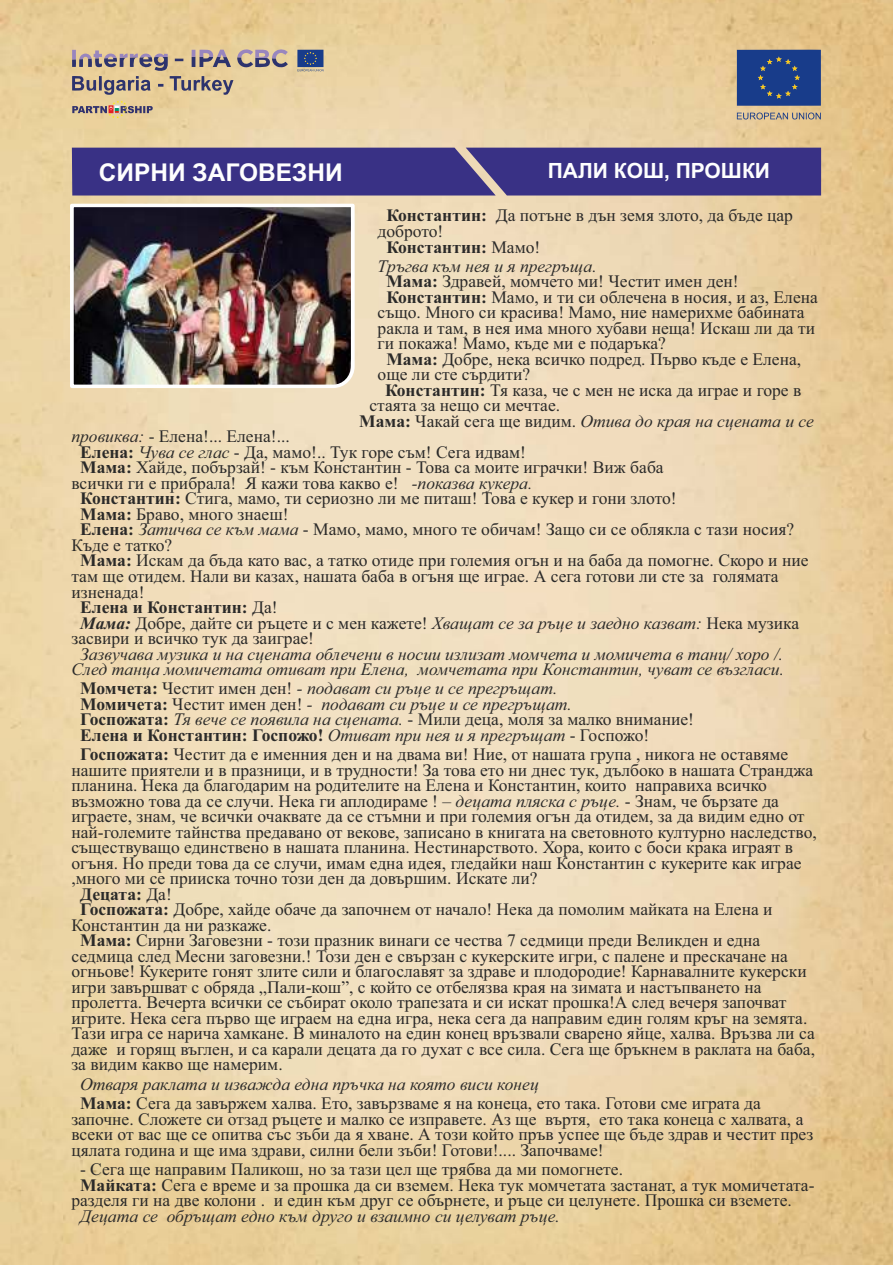
<style>
.page{position:relative;width:893px;height:1265px;background:#fff}
.page>*{position:absolute;margin:0;border:0;box-sizing:border-box;transform-origin:0 0}
.t1{font:700 24.5px "Arial";color:#fefefe}
.t2{font:700 21px "Arial";color:#fefefe}
.t3{font:17.5px/15.6px "Times New Roman";color:#2b2a29}
.t4{font:italic 17.5px/15.6px "Times New Roman";color:#2b2a29;text-align:center}
.t5{font:700 17.5px "Times New Roman";color:#2b2a29}
.s1{font-weight:700}
.s2{font-weight:400}
.s3{font-weight:700;font-style:normal}
.s4{font-style:normal}
.s5{font-style:italic}
.s6{font-weight:700;font-style:italic}
</style>
<div class="page">
<img style="left:0;top:0;width:893px;height:1265px">
<svg style="left:297px;top:50px;width:26px;height:22px"></svg>
<svg style="left:72px;top:48px;width:216px;height:70px;background:#cab696"></svg>
<svg style="left:737px;top:50px;width:84px;height:56px;background:#204186"></svg>
<svg style="left:737px;top:112px;width:84px;height:9px"></svg>
<div style="left:72px;top:148px;width:749px;height:48px;background:#393185"></div>
<img style="left:68px;top:202px;width:288px;height:188px">
<h1 class="t1" style="left:99px;top:163px;width:246px">СИРНИ ЗАГОВЕЗНИ</h1>
<p class="t2" style="left:548px;top:163px;width:224px">ПАЛИ КОШ, ПРОШКИ</p>
<p class="t3" style="left:386px;top:210px;width:408px"><span class="s1">Константин:</span> Да потъне в дън земя злото, да бъде цар</p>
<p class="t3" style="left:378px;top:225px;width:67px">доброто!</p>
<p class="t5" style="left:386px;top:241px;width:156px">Константин: <span class="s2">Мамо!</span></p>
<p class="t4" style="left:378px;top:260px;width:221px">Tръгва към нея и я прегръща.</p>
<p class="t3" style="left:386px;top:275px;width:354px"><span class="s1">Мама:</span> Здравей, момчето ми! Честит имен ден!</p>
<p class="t3" style="left:386px;top:291px;width:433px"><span class="s1">Константин:</span> Мамо, и ти си облечена в носия, и аз, Елена</p>
<p class="t3" style="left:378px;top:306px;width:429px">също. Много си красива! Мамо, ние намерихме бабината</p>
<p class="t3" style="left:378px;top:322px;width:439px">ракла и там, в нея има много хубави неща! Искаш ли да ти</p>
<p class="t3" style="left:378px;top:337px;width:290px">ги покажа! Мамо, къде ми е подаръка?</p>
<p class="t3" style="left:386px;top:353px;width:416px"><span class="s1">Мама:</span> Добре, нека всичко подред. Първо къде е Елена,</p>
<p class="t3" style="left:378px;top:368px;width:154px">още ли сте сърдити?</p>
<p class="t3" style="left:385px;top:384px;width:418px"><span class="s1">Константин:</span> Тя каза, че с мен не иска да играе и горе в</p>
<p class="t3" style="left:369px;top:399px;width:192px">стаята за нещо си мечтае.</p>
<p class="t4" style="left:359px;top:415px;width:456px"><span class="s3">Мама:</span> <span class="s4">Чакай сега ще видим.</span> Отива до края на сцената и се</p>
<p class="t3" style="left:71px;top:430px;width:220px"><span class="s5">провиква:</span> - Елена!... Елена!...</p>
<p class="t3" style="left:80px;top:446px;width:447px"><span class="s1">Елена:</span> <span class="s5">Чува се глас</span> - Да, мамо!.. Тук горе съм! Сега идвам!</p>
<p class="t3" style="left:80px;top:461px;width:585px"><span class="s1">Mама:</span> Хайде, побързай! - към Константин - Това са моите играчки! Виж баба</p>
<p class="t3" style="left:71px;top:477px;width:462px">всички ги е прибрала! Я кажи това какво е! <span class="s5">-показва кукера.</span></p>
<p class="t3" style="left:80px;top:492px;width:598px"><span class="s1">Константин:</span> Стига, мамо, ти сериозно ли ме питаш! Това е кукер и гони злото!</p>
<p class="t3" style="left:80px;top:508px;width:210px"><span class="s1">Мама:</span> Браво, много знаеш!</p>
<p class="t3" style="left:80px;top:524px;width:715px"><span class="s1">Елена:</span> <span class="s5">Затичва се към мама</span> - Мамо, мамо, много те обичам! Защо си се облякла с тази носия?</p>
<p class="t3" style="left:71px;top:539px;width:102px">Къде е татко?</p>
<p class="t3" style="left:80px;top:555px;width:730px"><span class="s1">Мама:</span> Искам да бъда като вас, а татко отиде при големия огън и на баба да помогне. Скоро и ние</p>
<p class="t3" style="left:71px;top:570px;width:709px">там ще отидем. Нали ви казах, нашата баба в огъня ще играе. А сега готови ли сте за голямата</p>
<p class="t3" style="left:71px;top:586px;width:75px">изненада!</p>
<p class="t5" style="left:80px;top:601px;width:199px">Елена и Константин: <span class="s2">Да!</span></p>
<p class="t3" style="left:80px;top:617px;width:720px"><span class="s6">Mама:</span> Добре, дайте си ръцете и с мен кажете! <span class="s5">Хващат се за ръце и заедно казват:</span> Нека музика</p>
<p class="t3" style="left:71px;top:632px;width:244px">засвири и всичко тук да заиграе!</p>
<p class="t4" style="left:71px;top:648px;width:714px">Зазвучава музика и на сцената облечени в носии излизат момчета и момичета в танц/ хоро /.<br>След танца момичетата отиват при Елена, момчетата при Константин, чуват се възгласи.</p>
<p class="t4" style="left:80px;top:682px;width:615px;text-align:left"><span class="s3">Момчета:</span> <span class="s4">Честит имен ден!</span> - подават си ръце и се прегръщат.<br><span class="s3">Момичета:</span> <span class="s4">Честит имен ден!</span> - подават си ръце и се прегръщат.<br><span class="s3">Госпожата:</span> Тя вече се появила на сцената. <span class="s4">- Мили деца, моля за малко внимание!<br></span><span class="s3">Елена и Константин: Госпожо!</span> Отиват при нея и я прегръщат <span class="s4">- Госпожо!</span></p>
<p class="t3" style="left:80px;top:748px;width:709px"><span class="s1">Госпожата:</span> Честит да е именния ден и на двама ви! Ние, от нашата група , никога не оставяме</p>
<p class="t3" style="left:71px;top:764px;width:743px">нашите приятели и в празници, и в трудности! За това ето ни днес тук, дълбоко в нашата Странджа</p>
<p class="t3" style="left:71px;top:779px;width:697px">планина. Нека да благодарим на родителите на Елена и Константин, които направиха всичко</p>
<p class="t3" style="left:71px;top:795px;width:709px">възможно това да се случи. Нека ги аплодираме ! <span class="s5">– децата пляска с ръце.</span> - Знам, че бързате да</p>
<p class="t3" style="left:71px;top:810px;width:735px">играете, знам, че всички очаквате да се стъмни и при големия огън да отидем, за да видим едно от</p>
<p class="t3" style="left:71px;top:826px;width:747px">най-големите тайнства предавано от векове, записано в книгата на световното културно наследство,</p>
<p class="t3" style="left:71px;top:841px;width:723px">съществуващо единствено в нашата планина. Нестинарството. Хора, които с боси крака играят в</p>
<p class="t3" style="left:71px;top:857px;width:732px">огъня. Но преди това да се случи, имам една идея, гледайки наш Константин с кукерите как играе</p>
<p class="t3" style="left:71px;top:872px;width:468px">,много ми се прииска точно този ден да довършим. Искате ли?</p>
<p class="t5" style="left:80px;top:888px;width:93px">Децата: <span class="s2">Да!</span></p>
<p class="t3" style="left:80px;top:903px;width:694px"><span class="s1">Госпожата:</span> Добре, хайде обаче да започнем от начало! Нека да помолим майката на Елена и</p>
<p class="t3" style="left:71px;top:919px;width:202px">Константин да ни разкаже.</p>
<p class="t3" style="left:80px;top:934px;width:682px"><span class="s1">Мама:</span> Сирни Заговезни - този празник винаги се чества 7 седмици преди Великден и една</p>
<p class="t3" style="left:71px;top:950px;width:718px">седмица след Месни заговезни.! Този ден е свързан с кукерските игри, с палене и прескачане на</p>
<p class="t3" style="left:71px;top:965px;width:737px">огньове! Кукерите гонят злите сили и благославят за здраве и плодородие! Карнавалните кукерски</p>
<p class="t3" style="left:71px;top:981px;width:692px">игри завършват с обряда „Пали-кош”, с който сe отбелязва края на зимата и настъпването на</p>
<p class="t3" style="left:71px;top:996px;width:716px">пролетта. Вечерта всички се събират около трапезата и си искат прошка!А след вечеря започват</p>
<p class="t3" style="left:71px;top:1012px;width:737px">игрите. Нека сега първо ще играем на една игра, нека сега да направим един голям кръг на земята.</p>
<p class="t3" style="left:71px;top:1027px;width:745px">Тази игра се нарича хамкане. В миналото на един конец връзвали сварено яйце, халва. Връзва ли са</p>
<p class="t3" style="left:71px;top:1043px;width:745px">даже и горящ въглен, и са карали децата да го духат с все сила. Сега ще бръкнем в раклата на баба,</p>
<p class="t3" style="left:71px;top:1058px;width:213px">за видим какво ще намерим.</p>
<p class="t3" style="left:80px;top:1076px;width:682px;line-height:19.4px"><span class="s5">Отваря раклата и изважда една пръчка на която виси конец<br></span><span class="s1">Мама:</span> Сега да завържем халва. Ето, завързваме я на конеца, ето така. Готови сме играта да</p>
<p class="t3" style="left:71px;top:1113px;width:743px">започне. Сложете си отзад ръцете и малко се изправете. Аз ще въртя, ето така конеца с халвата, а всеки от вас ще се опитва със зъби да я хване. А този който пръв успее ще бъде здрав и честит през цялата година и ще има здрави, силни бели зъби! Готови!.... Започваме!</p>
<p class="t3" style="left:80px;top:1163px;width:544px">- Сега ще направим Паликош, но за тази цел ще трябва да ми помогнете.</p>
<p class="t3" style="left:80px;top:1179px;width:736px"><span class="s1">Майката:</span> Сега е време и за прошка да си вземем. Нека тук момчетата застанат, а тук момичетата-</p>
<p class="t3" style="left:71px;top:1194px;width:722px">разделя ги на две колони . и един към друг се обърнете, и ръце си целунете. Прошка си вземете.</p>
<p class="t4" style="left:80px;top:1210px;width:481px">Децата се обръщат едно към друго и взаимно си целуват ръце.</p>
</div>
